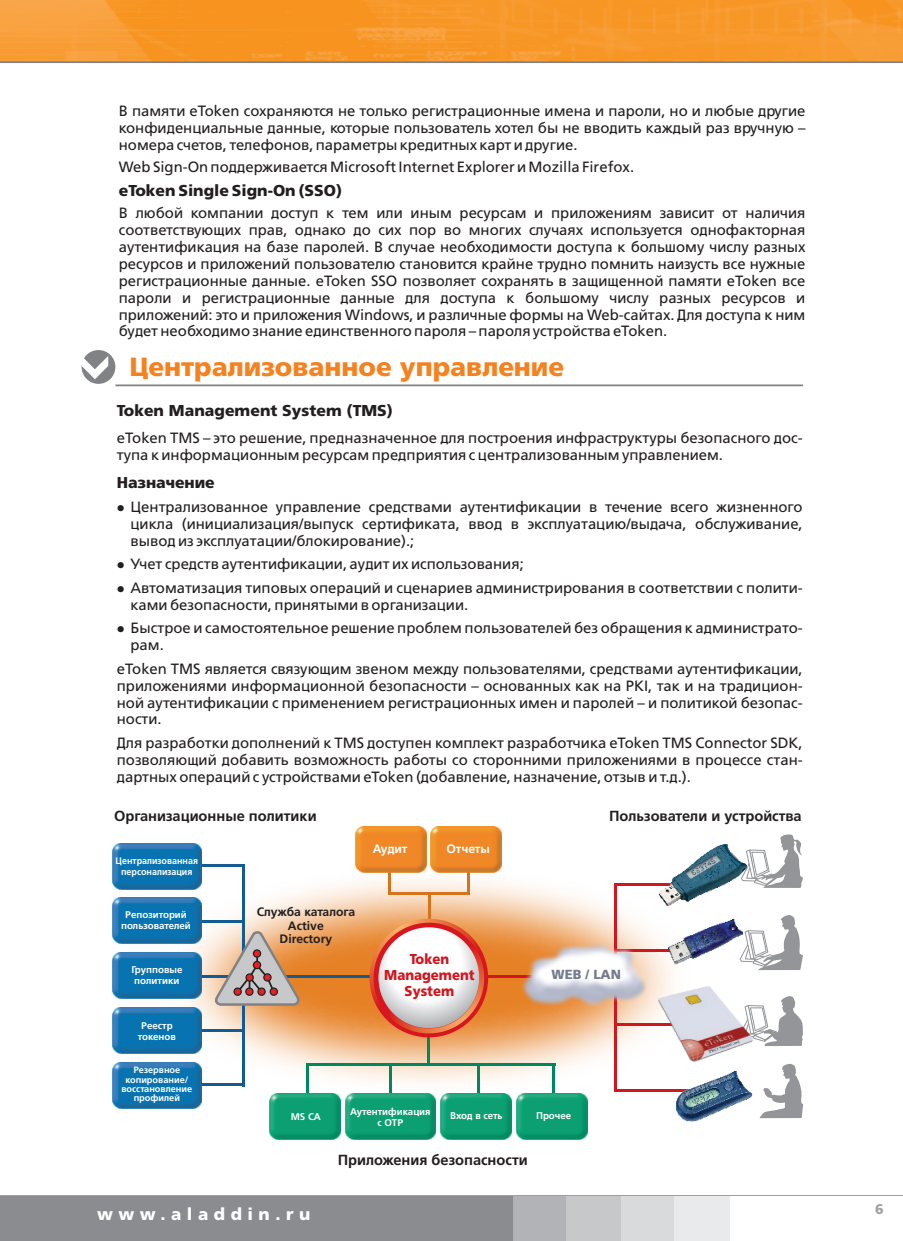
<style>
.page{position:relative;width:903px;height:1241px;background:#fff}
.page>*{position:absolute;margin:0;border:0;box-sizing:border-box;transform-origin:0 0}
.t1{font:700 26.25px "AG Foreigner";color:#f58220}
.t2{font:700 16.8px "AG Foreigner";letter-spacing:.325em;color:#fff}
.t3{font:700 15.75px "AG Foreigner";color:#231f20}
.t4{font:14.88px/16.8px "AG Foreigner";color:#231f20;text-align:justify}
.t5{font:300 14.7px "AG Foreigner";color:#231f20}
.t6{font:700 14.35px/16.1px "AG Foreigner";color:#d1161e;text-align:center;scale:.92 1}
.t7{font:700 14px "AG Foreigner";color:#9d9fa2}
.t8{font:700 13.12px "AG Foreigner";color:#747b8c}
.t9{font:300 12.25px/13.5px "AG Foreigner";color:#231f20;text-align:center}
.t10{font:300 12.25px "AG Foreigner";color:#fff}
.t11{font:10.67px "Wingdings";color:#231f20}
.t12{font:300 9.8px/10.8px "AG Foreigner";color:#fff;text-align:center}
.t13{font:300 9.45px/10.5px "AG Foreigner";color:#fff;text-align:center;scale:.95 1}
.t14{font:300 9.28px/9.5px "AG Foreigner";color:#fff;text-align:center}
</style>
<div class="page">
<div style="left:0;top:1195px;width:516px;height:45px;background:#8a8c8f"></div>
<div style="left:513px;top:1195px;width:54px;height:45px;background:#b2b3b7"></div>
<div style="left:566px;top:1195px;width:57px;height:45px;background:#c7c8ca"></div>
<div style="left:621px;top:1195px;width:55px;height:45px;background:#d9dadc"></div>
<div style="left:675px;top:1195px;width:55px;height:45px;background:#e9eaeb"></div>
<hr style="left:0;top:1194px;width:903px;height:1px;background:#9d9fa2">
<img style="left:118px;top:851px;width:556px;height:259px">
<div style="left:194px;top:972px;width:182px;height:8px;background:#fff;opacity:.84"></div>
<hr style="left:196px;top:974px;width:177px;height:3px;background:#125b93">
<div style="left:192px;top:917px;width:56px;height:8px;background:#fff;opacity:.84"></div>
<hr style="left:195px;top:920px;width:50px;height:2px;background:#125b93">
<div style="left:192px;top:861px;width:56px;height:8px;background:#fff;opacity:.84"></div>
<hr style="left:195px;top:863px;width:50px;height:3px;background:#125b93">
<div style="left:192px;top:1026px;width:56px;height:8px;background:#fff;opacity:.84"></div>
<hr style="left:195px;top:1029px;width:50px;height:3px;background:#125b93">
<div style="left:192px;top:1080px;width:56px;height:8px;background:#fff;opacity:.84"></div>
<hr style="left:195px;top:1083px;width:50px;height:2px;background:#125b93">
<hr style="left:242px;top:863px;width:3px;height:222px;background:#125b93">
<svg style="left:215px;top:928px;width:88px;height:78px;background:#ccb39e"></svg>
<svg style="left:253px;top:960px;width:8px;height:9px"></svg>
<div style="left:245px;top:973px;width:9px;height:8px;background:#ee1d23;border:1px solid #231f20;border-radius:50%"></div>
<div style="left:233px;top:987px;width:9px;height:8px;background:#ee1d23;border:1px solid #231f20;border-radius:50%"></div>
<div style="left:263px;top:973px;width:9px;height:8px;background:#ee1d23;border:1px solid #231f20;border-radius:50%"></div>
<div style="left:245px;top:987px;width:9px;height:8px;background:#ee1d23;border:1px solid #231f20;border-radius:50%"></div>
<div style="left:257px;top:987px;width:9px;height:8px;background:#ee1d23;border:1px solid #231f20;border-radius:50%"></div>
<div style="left:270px;top:987px;width:8px;height:8px;background:#ee1d23;border:1px solid #231f20;border-radius:50%"></div>
<div style="left:425px;top:889px;width:8px;height:56px;background:#fff;opacity:.84"></div>
<hr style="left:428px;top:892px;width:2px;height:50px;background:#d5741d">
<hr style="left:388px;top:891px;width:82px;height:3px;background:#d5741d">
<hr style="left:388px;top:870px;width:3px;height:24px;background:#d5741d">
<hr style="left:467px;top:870px;width:3px;height:24px;background:#d5741d">
<img style="left:355px;top:826px;width:71px;height:46px">
<img style="left:431px;top:826px;width:71px;height:46px">
<div style="left:425px;top:939px;width:8px;height:129px;background:#fff;opacity:.84"></div>
<hr style="left:428px;top:941px;width:2px;height:123px;background:#00875d">
<hr style="left:306px;top:1062px;width:249px;height:3px;background:#00875d">
<hr style="left:552px;top:1063px;width:3px;height:35px;background:#00875d">
<hr style="left:477px;top:1063px;width:2px;height:35px;background:#00875d">
<hr style="left:390px;top:1063px;width:2px;height:35px;background:#00875d">
<hr style="left:306px;top:1063px;width:3px;height:35px;background:#00875d">
<img style="left:270px;top:1093px;width:71px;height:46px">
<img style="left:346px;top:1093px;width:90px;height:46px">
<img style="left:441px;top:1093px;width:71px;height:46px">
<img style="left:516px;top:1093px;width:71px;height:46px">
<img style="left:112px;top:843px;width:89px;height:46px">
<img style="left:112px;top:897px;width:89px;height:46px">
<img style="left:112px;top:952px;width:89px;height:46px">
<img style="left:112px;top:1007px;width:89px;height:46px">
<img style="left:112px;top:1061px;width:89px;height:46px">
<div style="left:463px;top:972px;width:157px;height:8px;background:#fff;opacity:.84"></div>
<hr style="left:465px;top:974px;width:152px;height:3px;background:#d1161e">
<div style="left:356px;top:905px;width:145px;height:145px;background:#fff;opacity:.69"></div>
<svg style="left:369px;top:918px;width:119px;height:119px"></svg>
<svg style="left:373px;top:922px;width:111px;height:111px;background:#dd4837"></svg>
<svg style="left:378px;top:927px;width:101px;height:100px"></svg>
<hr style="left:614px;top:885px;width:3px;height:204px;background:#d1161e">
<hr style="left:614px;top:882px;width:92px;height:3px;background:#d1161e">
<hr style="left:614px;top:1089px;width:92px;height:2px;background:#d1161e">
<hr style="left:614px;top:1023px;width:92px;height:3px;background:#d1161e">
<hr style="left:614px;top:948px;width:92px;height:3px;background:#d1161e">
<img style="left:520px;top:942px;width:129px;height:65px">
<svg style="left:665px;top:914px;width:138px;height:55px"></svg>
<img style="left:669px;top:919px;width:74px;height:45px">
<svg style="left:655px;top:834px;width:148px;height:74px"></svg>
<img style="left:660px;top:844px;width:87px;height:62px">
<img style="left:659px;top:986px;width:58px;height:9px">
<svg style="left:651px;top:995px;width:152px;height:127px"></svg>
<img style="left:676px;top:1070px;width:77px;height:50px">
<img style="left:0;top:0;width:903px;height:61px">
<div style="left:82px;top:350px;width:33px;height:34px;background:#808285;border-radius:50%"></div>
<svg style="left:82px;top:356px;width:26px;height:23px"></svg>
<hr style="left:0;top:61px;width:903px;height:2px;background:#808285">
<hr style="left:115px;top:384px;width:688px;height:2px;background:#808285">
<p class="t4" style="left:119px;top:103px;width:688px">В памяти eToken сохраняются не только регистрационные имена и пароли, но и любые другие конфиденциальные данные, которые пользователь хотел бы не вводить каждый раз вручную – номера счетов, телефонов, параметры кредитных карт и другие.</p>
<p class="t4" style="left:119px;top:159px;width:517px">Web Sign-On поддерживается Microsoft Internet Explorer и Mozilla Firefox.</p>
<p class="t3" style="left:119px;top:184px;width:225px">eToken Single Sign-On (SSO)</p>
<p class="t4" style="left:119px;top:205px;width:688px">В любой компании доступ к тем или иным ресурсам и приложениям зависит от наличия соответствующих прав, однако до сих пор во многих случаях используется однофакторная аутентификация на базе паролей. В случае необходимости доступа к большому числу разных ресурсов и приложений пользователю становится крайне трудно помнить наизусть все нужные регистрационные данные. eToken SSO позволяет сохранять в защищенной памяти eToken все пароли и регистрационные данные для доступа к большому числу разных ресурсов и приложений: это и приложения Windows, и различные формы на Web-сайтах. Для доступа к ним будет необходимо знание единственного пароля – пароля устройства eToken.</p>
<h1 class="t1" style="left:130px;top:355px;width:436px">Централизованное управление</h1>
<p class="t3" style="left:117px;top:403px;width:278px">Token Management System (TMS)</p>
<p class="t4" style="left:117px;top:430px;width:687px">eToken TMS – это решение, предназначенное для построения инфраструктуры безопасного дос&shy;тупа к информационным ресурсам предприятия с централизованным управлением.</p>
<p class="t3" style="left:117px;top:475px;width:99px">Назначение</p>
<p class="t4" style="left:117px;top:499px;width:687px;text-align:right">●Централизованное управление средствами аутентификации в течение всего жизненного цикла (инициализация/выпуск сертификата, ввод в эксплуатацию/выдача, обслуживание,</p>
<p class="t11" style="left:117px;top:561px;width:49px">●</p>
<p class="t4" style="left:131px;top:533px;width:285px">вывод из эксплуатации/блокирование).;</p>
<p class="t4" style="left:131px;top:553px;width:674px;line-height:23.6px">Учет средств аутентификации, аудит их использования;<br>Автоматизация типовых операций и сценариев администрирования в соответствии с полити-</p>
<p class="t11" style="left:117px;top:584px;width:49px">●</p>
<p class="t4" style="left:131px;top:593px;width:674px;line-height:23.6px">ками безопасности, принятыми в организации.<br>Быстрое и самостоятельное решение проблем пользователей без обращения к администрато-</p>
<p class="t4" style="left:117px;top:634px;width:687px;line-height:23.6px;text-indent:14px">рам.<br>eToken TMS является связующим звеном между пользователями, средствами аутентификации,</p>
<p class="t4" style="left:117px;top:677px;width:687px">приложениями информационной безопасности – основанных как на PKI, так и на традицион&shy;ной аутентификации с применением регистрационных имен и паролей – и политикой безопас&shy;ности.</p>
<p class="t4" style="left:117px;top:735px;width:687px">Для разработки дополнений к TMS доступен комплект разработчика eToken TMS Connector SDK, позволяющий добавить возможность работы со сторонними приложениями в процессе стан&shy;дартных операций с устройствами eToken (добавление, назначение, отзыв и т.д.).</p>
<p class="t11" style="left:117px;top:625px;width:49px">●</p>
<p class="t5" style="left:114px;top:809px;width:204px">Организационные политики</p>
<p class="t5" style="left:609px;top:809px;width:194px">Пользователи и устройства</p>
<p class="t13" style="left:116px;top:856px;width:88px">Централизованная персонализация</p>
<p class="t12" style="left:121px;top:909px;width:71px">Репозиторий пользователей</p>
<p class="t10" style="left:373px;top:843px;width:36px">Аудит</p>
<p class="t10" style="left:446px;top:843px;width:45px">Отчеты</p>
<p class="t9" style="left:257px;top:905px;width:100px">Служба каталога<br>Active<br>Directory</p>
<p class="t12" style="left:131px;top:964px;width:53px">Групповые политики</p>
<p class="t12" style="left:138px;top:1020px;width:40px">Реестр токенов</p>
<p class="t14" style="left:121px;top:1065px;width:72px">Резервное копирование/ восстановление профилей</p>
<p class="t6" style="left:384px;top:951px;width:100px">Token<br>Management<br>System</p>
<p class="t8" style="left:552px;top:967px;width:71px">WEB / LAN</p>
<p class="t12" style="left:291px;top:1111px;width:32px">MS CA</p>
<p class="t12" style="left:350px;top:1106px;width:82px">Аутентификация с ОТР</p>
<p class="t12" style="left:450px;top:1110px;width:54px">Вход в сеть</p>
<p class="t12" style="left:536px;top:1110px;width:37px">Прочее</p>
<p class="t5" style="left:338px;top:1153px;width:191px">Приложения безопасности</p>
<p class="t2" style="left:97px;top:1206px;width:215px">www.aladdin.ru</p>
<p class="t7" style="left:875px;top:1202px;width:10px">6</p>
</div>
